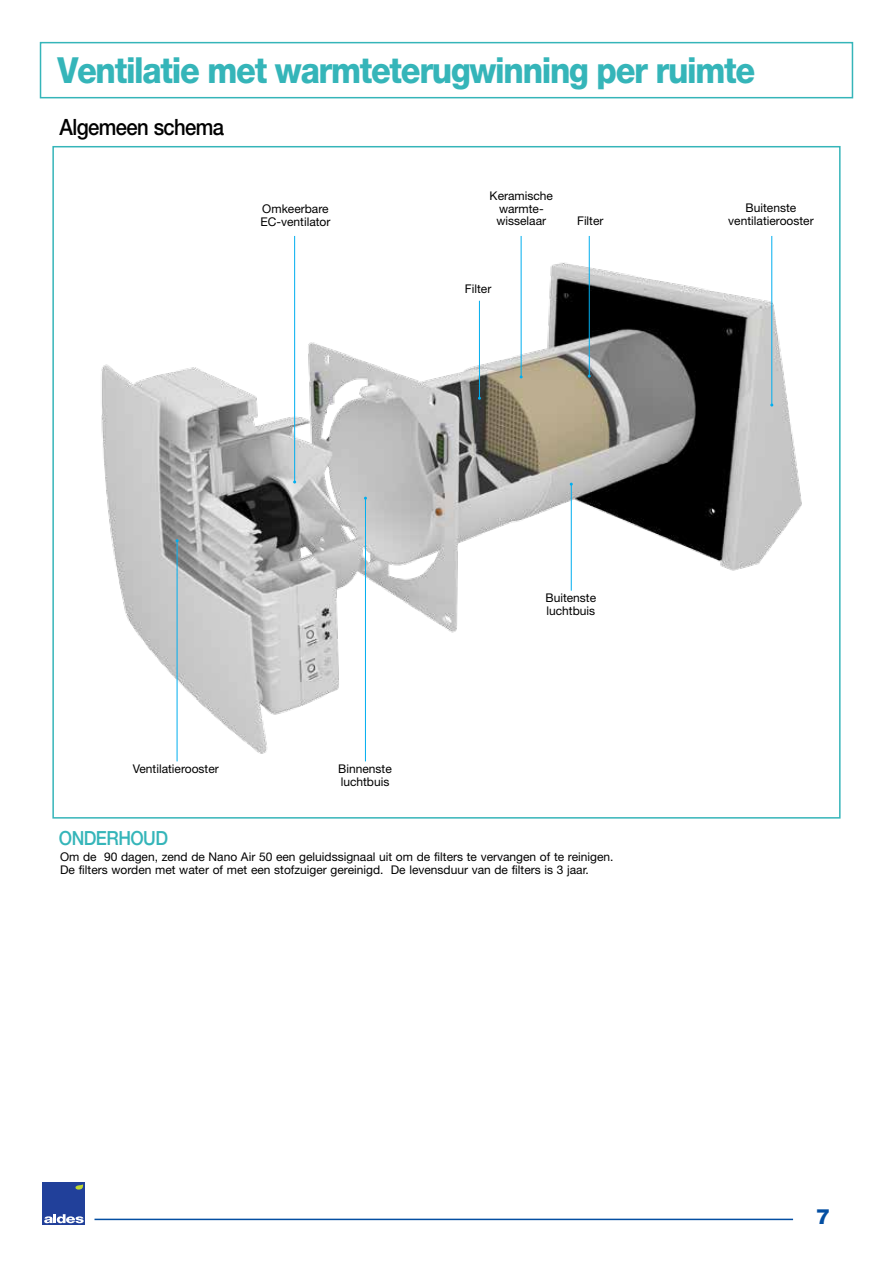
<style>
.page{position:relative;width:893px;height:1263px;background:#fff}
.page>*{position:absolute;margin:0;border:0;box-sizing:border-box;transform-origin:0 0}
.t1{font:800 36px "Helvetica Neue LT Std";letter-spacing:-.04em;color:#35b5b9;scale:.9 1}
.t2{font:500 22.5px "Helvetica Neue LT Std";letter-spacing:-.03em;color:#000;scale:.9 1}
.t3{font:800 21px "Helvetica Neue LT Std";color:#034ea2;scale:1.1 1}
.t4{font:500 19.5px "Helvetica Neue LT Std";letter-spacing:-.03em;color:#35b5b9;scale:.9 1}
.t5{font:12px/12.8px "Helvetica Neue LT Std";color:#000}
</style>
<div class="page">
<div style="left:40px;top:42px;width:813px;height:56px;border:2px solid #35b5b9"></div>
<div style="left:43px;top:1182px;width:42px;height:43px;background:#21409a"></div>
<svg style="left:44px;top:1214px;width:40px;height:9px"></svg>
<svg style="left:75px;top:1184px;width:8px;height:5px"></svg>
<hr style="left:94px;top:1219px;width:699px;height:1px;background:#034ea2">
<img style="left:101px;top:251px;width:701px;height:511px">
<hr style="left:521px;top:236px;width:1px;height:141px;background:#00aeef">
<hr style="left:771px;top:236px;width:1px;height:169px;background:#00aeef">
<hr style="left:294px;top:236px;width:1px;height:246px;background:#00aeef">
<hr style="left:571px;top:484px;width:1px;height:107px;background:#00aeef">
<hr style="left:365px;top:498px;width:1px;height:263px;background:#00aeef">
<hr style="left:177px;top:541px;width:1px;height:220px;background:#00aeef">
<hr style="left:589px;top:236px;width:1px;height:140px;background:#00aeef">
<hr style="left:479px;top:301px;width:1px;height:97px;background:#00aeef">
<h1 class="t1" style="left:57px;top:49px;width:777px">Ventilatie met warmteterugwinning per ruimte</h1>
<h2 class="t2" style="left:60px;top:114px;width:184px">Algemeen schema</h2>
<p class="t5" style="left:260px;top:202px;width:71px">Omkeerbare<br>EC-ventilator</p>
<p class="t5" style="left:490px;top:189px;width:65px;text-align:center">Keramische warmte&shy;wisselaar</p>
<p class="t5" style="left:465px;top:283px;width:28px">Filter</p>
<p class="t5" style="left:577px;top:215px;width:28px">Filter</p>
<p class="t5" style="left:728px;top:201px;width:87px;text-align:center">Buitenste ventilatierooster</p>
<p class="t5" style="left:133px;top:762px;width:88px">Ventilatierooster</p>
<p class="t5" style="left:338px;top:762px;width:55px">Binnenste luchtbuis</p>
<p class="t5" style="left:545px;top:592px;width:52px">Buitenste luchtbuis</p>
<h3 class="t4" style="left:59px;top:826px;width:123px">ONDERHOUD</h3>
<p class="t5" style="left:60px;top:851px;width:555px">Om de 90 dagen, zend de Nano Air 50 een geluidssignaal uit om de filters te vervangen of te reinigen.<br>De filters worden met water of met een stofzuiger gereinigd. De levensduur van de filters is 3 jaar.</p>
<h3 class="t3" style="left:816px;top:1203px;width:15px">7</h3>
</div>
